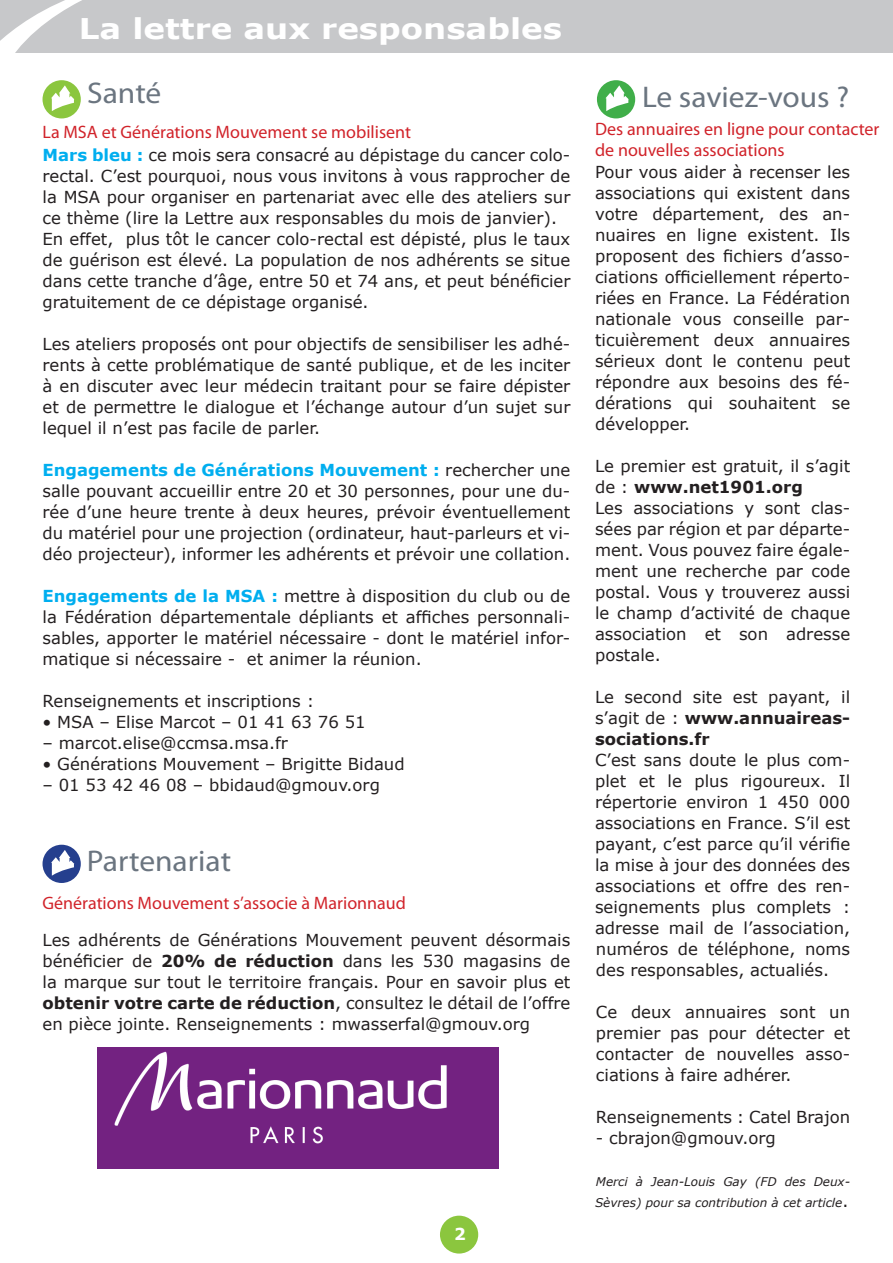
<style>
.page{position:relative;width:893px;height:1263px;background:#fff}
.page>*{position:absolute;margin:0;border:0;box-sizing:border-box;transform-origin:0 0}
.t1{font:30px "Myriad Pro";color:#6b7580;scale:1.05 1}
.t2{font:700 28.5px "Verdana";color:#fff;scale:1.14 1}
.t3{font:18px/21px "Myriad Pro";color:#d1232a}
.t4{font:16.5px/21px "Verdana";color:#231f20;text-align:justify}
.t5{font:700 16.5px "Verdana";color:#fff}
.t6{font:italic 12px/21px "Verdana";color:#231f20}
.s1{font-weight:700;color:#00aeef}
.s2{font-weight:700}
.s3{font-style:normal;font-size:16.5px}
</style>
<div class="page">
<div style="left:440px;top:1216px;width:38px;height:37px;background:#8bc63e;border-radius:50%"></div>
<div style="left:0;top:0;width:893px;height:52px;background:#c7c8ca"></div>
<div style="left:43px;top:845px;width:38px;height:38px;background:#253f8e;border-radius:50%"></div>
<svg style="left:51px;top:850px;width:23px;height:26px"></svg>
<div style="left:43px;top:80px;width:38px;height:38px;background:#8bc63e;border-radius:50%"></div>
<svg style="left:0;top:0;width:126px;height:111px"></svg>
<div style="left:597px;top:80px;width:38px;height:38px;background:#40ae49;border-radius:50%"></div>
<svg style="left:605px;top:85px;width:24px;height:26px"></svg>
<img style="left:97px;top:1047px;width:402px;height:122px">
<h2 class="t2" style="left:79px;top:9px;width:425px">La lettre aux responsables</h2>
<h1 class="t1" style="left:87px;top:74px;width:72px">Santé</h1>
<p class="t3" style="left:43px;top:121px;width:370px">La MSA et Générations Mouvement se mobilisent</p>
<p class="t4" style="left:43px;top:144px;width:529px;text-align:left"><span class="s1">Mars bleu :</span> ce mois sera consacré au dépistage du cancer colo&shy;rectal. C’est pourquoi, nous vous invitons à vous rapprocher de la MSA pour organiser en partenariat avec elle des ateliers sur ce thème (lire la Lettre aux responsables du mois de janvier).<br>En effet, plus tôt le cancer colo-rectal est dépisté, plus le taux de guérison est élevé. La population de nos adhérents se situe dans cette tranche d’âge, entre 50 et 74 ans, et peut bénéficier gratuitement de ce dépistage organisé.</p>
<p class="t4" style="left:43px;top:333px;width:529px">Les ateliers proposés ont pour objectifs de sensibiliser les adhé&shy;rents à cette problématique de santé publique, et de les inciter à en discuter avec leur médecin traitant pour se faire dépister et de permettre le dialogue et l’échange autour d’un sujet sur lequel il n’est pas facile de parler.</p>
<p class="t4" style="left:43px;top:459px;width:529px"><span class="s1">Engagements de Générations Mouvement :</span> rechercher une salle pouvant accueillir entre 20 et 30 personnes, pour une du&shy;rée d’une heure trente à deux heures, prévoir éventuellement du matériel pour une projection (ordinateur, haut-parleurs et vi&shy;déo projecteur), informer les adhérents et prévoir une collation.</p>
<p class="t4" style="left:43px;top:585px;width:529px"><span class="s1">Engagements de la MSA :</span> mettre à disposition du club ou de la Fédération départementale dépliants et affiches personnali&shy;sables, apporter le matériel nécessaire - dont le matériel infor&shy;matique si nécessaire - et animer la réunion.</p>
<p class="t4" style="left:43px;top:690px;width:273px">Renseignements et inscriptions :</p>
<p class="t4" style="left:43px;top:711px;width:325px">• MSA – Elise Marcot – 01 41 63 76 51</p>
<p class="t4" style="left:43px;top:732px;width:247px">– marcot.elise@ccmsa.msa.fr</p>
<p class="t4" style="left:43px;top:753px;width:364px">• Générations Mouvement – Brigitte Bidaud</p>
<p class="t4" style="left:43px;top:774px;width:339px">– 01 53 42 46 08 – bbidaud@gmouv.org</p>
<h1 class="t1" style="left:87px;top:842px;width:139px">Partenariat</h1>
<p class="t3" style="left:43px;top:892px;width:365px">Générations Mouvement s’associe à Marionnaud</p>
<p class="t4" style="left:43px;top:930px;width:529px">Les adhérents de Générations Mouvement peuvent désormais bénéficier de <span class="s2">20% de réduction</span> dans les 530 magasins de la marque sur tout le territoire français. Pour en savoir plus et <span class="s2">obtenir votre carte de réduction</span>, consultez le détail de l’offre en pièce jointe. Renseignements : mwasserfal@gmouv.org</p>
<p class="t5" style="left:454px;top:1222px;width:13px">2</p>
<h1 class="t1" style="left:642px;top:79px;width:199px">Le saviez-vous ?</h1>
<p class="t3" style="left:595px;top:118px;width:286px">Des annuaires en ligne pour contacter de nouvelles associations</p>
<p class="t4" style="left:595px;top:161px;width:257px">Pour vous aider à recenser les associations qui existent dans votre département, des an&shy;nuaires en ligne existent. Ils proposent des fichiers d’asso&shy;ciations officiellement réperto&shy;riées en France. La Fédération nationale vous conseille par&shy;ticuièrement deux annuaires sérieux dont le contenu peut répondre aux besoins des fé&shy;dérations qui souhaitent se développer.</p>
<p class="t4" style="left:595px;top:455px;width:257px;text-align:left">Le premier est gratuit, il s’agit de : <span class="s2">www.net1901.org<br></span>Les associations y sont clas&shy;sées par région et par départe&shy;ment. Vous pouvez faire égale&shy;ment une recherche par code postal. Vous y trouverez aussi le champ d’activité de chaque association et son adresse postale.</p>
<p class="t4" style="left:595px;top:686px;width:257px">Le second site est payant, il s’agit de : <span class="s2">www.annuaireas&shy;sociations.fr</span></p>
<p class="t4" style="left:595px;top:749px;width:257px">C’est sans doute le plus com&shy;plet et le plus rigoureux. Il répertorie environ 1 450 000 associations en France. S’il est payant, c’est parce qu’il vérifie la mise à jour des données des associations et offre des ren&shy;seignements plus complets : adresse mail de l’association, numéros de téléphone, noms des responsables, actualiés.</p>
<p class="t4" style="left:596px;top:1001px;width:256px">Ce deux annuaires sont un premier pas pour détecter et contacter de nouvelles asso&shy;ciations à faire adhérer.</p>
<p class="t4" style="left:596px;top:1106px;width:256px">Renseignements : Catel Brajon</p>
<p class="t4" style="left:596px;top:1127px;width:181px">- cbrajon@gmouv.org</p>
<p class="t6" style="left:595px;top:1171px;width:257px">Merci à Jean-Louis Gay (FD des Deux-<br>Sèvres) pour sa contribution à cet article<span class="s3">.</span></p>
</div>
